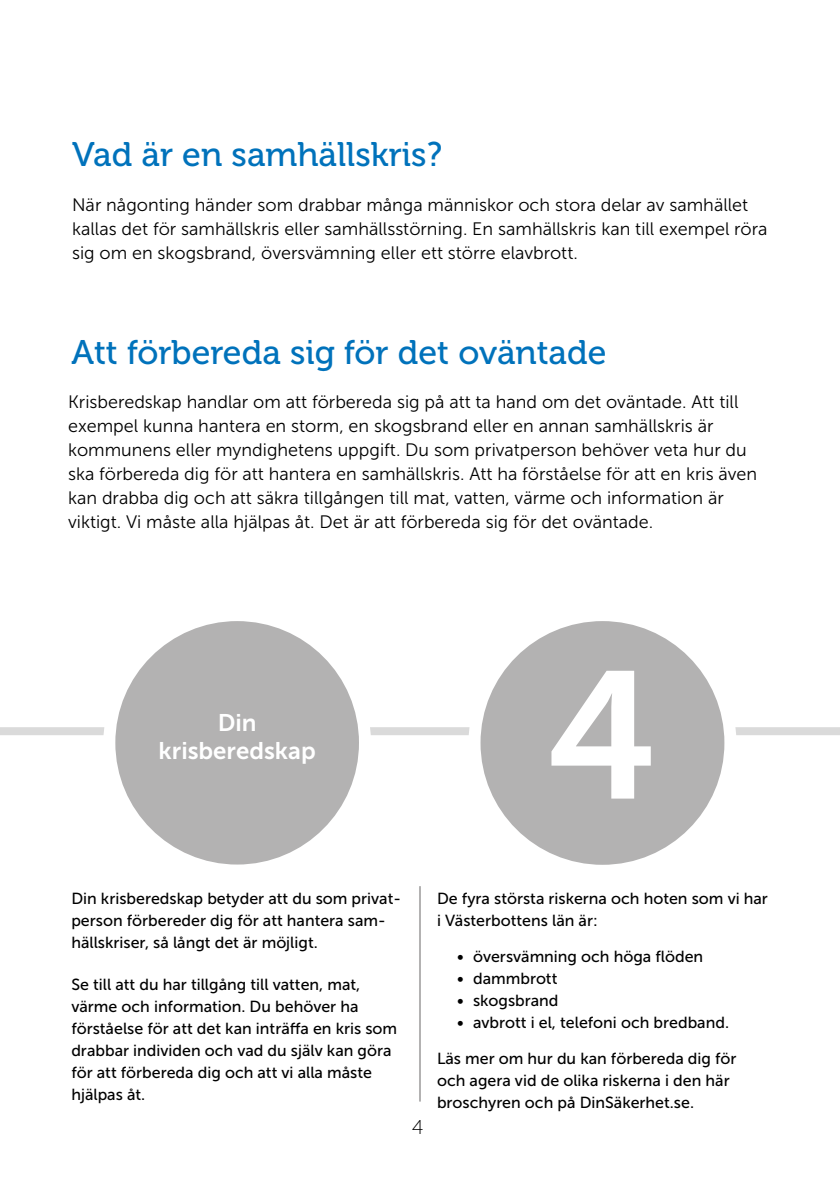
<style>
.page{position:relative;width:840px;height:1191px;background:#fff}
.page>*{position:absolute;margin:0;border:0;box-sizing:border-box;transform-origin:0 0}
.t1{font:180px "Museo Sans 700";color:#fff}
.t2{font:34px "Museo 500";color:#0072bb}
.t3{font:24px/28.8px "Museo Sans 700";color:#fff;text-align:center}
.t4{font:20px "Museo Sans 100";color:#000}
.t5{font:18px/24px "Museo Sans 300";color:#000}
.t6{font:16px/22px "Museo Sans 500";color:#000}
</style>
<div class="page">
<div style="left:0;top:727px;width:839px;height:8px;background:#dadada"></div>
<div style="left:109px;top:615px;width:256px;height:255px;background:#b3b2b2;border-radius:50%"></div>
<div style="left:103px;top:609px;width:268px;height:267px;border:12px solid #fff;border-radius:50%"></div>
<div style="left:474px;top:615px;width:256px;height:255px;background:#b3b2b2;border-radius:50%"></div>
<div style="left:468px;top:609px;width:268px;height:267px;border:12px solid #fff;border-radius:50%"></div>
<hr style="left:419px;top:886px;width:2px;height:215px;background:#b3b2b2">
<h2 class="t2" style="left:72px;top:136px;width:371px">Vad är en samhällskris?</h2>
<p class="t5" style="left:72px;top:192px;width:696px">När någonting händer som drabbar många människor och stora delar av samhället kallas det för samhällskris eller samhällsstörning. En samhällskris kan till exempel röra sig om en skogsbrand, översvämning eller ett större elavbrott.</p>
<h2 class="t2" style="left:71px;top:334px;width:536px">Att förbereda sig för det oväntade</h2>
<p class="t5" style="left:68px;top:389px;width:690px">Krisberedskap handlar om att förbereda sig på att ta hand om det oväntade. Att till exempel kunna hantera en storm, en skogsbrand eller en annan samhällskris är kommunens eller myndighetens uppgift. Du som privatperson behöver veta hur du ska förbereda dig för att hantera en samhällskris. Att ha förståelse för att en kris även kan drabba dig och att säkra tillgången till mat, vatten, värme och information är viktigt. Vi måste alla hjälpas åt. Det är att förbereda sig för det oväntade.</p>
<h3 class="t3" style="left:158px;top:708px;width:158px">Din krisberedskap</h3>
<h1 class="t1" style="left:546px;top:636px;width:113px">4</h1>
<p class="t6" style="left:71px;top:887px;width:331px">Din krisberedskap betyder att du som privat&shy;person förbereder dig för att hantera sam&shy;hällskriser, så långt det är möjligt.</p>
<p class="t6" style="left:71px;top:973px;width:327px">Se till att du har tillgång till vatten, mat, värme och information. Du behöver ha förståelse för att det kan inträffa en kris som drabbar individen och vad du själv kan göra för att förbereda dig och att vi alla måste hjälpas åt.</p>
<p class="t4" style="left:411px;top:1116px;width:13px">4</p>
<p class="t6" style="left:437px;top:887px;width:332px">De fyra största riskerna och hoten som vi har i Västerbottens län är:</p>
<p class="t6" style="left:457px;top:945px;width:247px">• översvämning och höga flöden</p>
<p class="t6" style="left:457px;top:967px;width:102px">• dammbrott</p>
<p class="t6" style="left:457px;top:989px;width:103px">• skogsbrand</p>
<p class="t6" style="left:457px;top:1011px;width:273px">• avbrott i el, telefoni och bredband.</p>
<p class="t6" style="left:437px;top:1047px;width:301px">Läs mer om hur du kan förbereda dig för och agera vid de olika riskerna i den här broschyren och på DinSäkerhet.se.</p>
</div>
